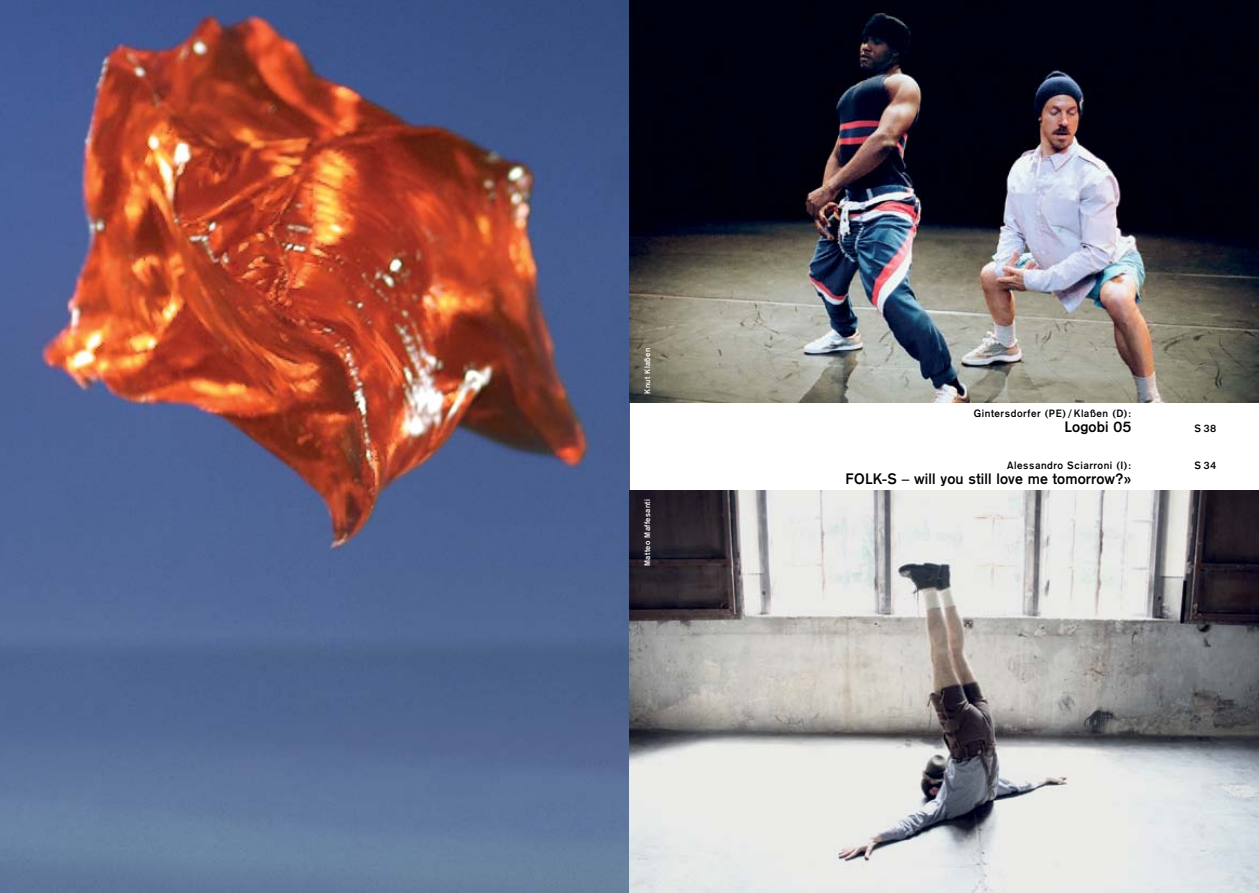
<style>
.page{position:relative;width:1259px;height:893px;background:#fff}
.page>*{position:absolute;margin:0;border:0;box-sizing:border-box;transform-origin:0 0}
.t1{font:15px "Gothic 725 BT Bold A";letter-spacing:.01em;color:#000}
.t2{font:10.5px "Gothic 725 BT Bold A";letter-spacing:.05em;color:#000}
.t3{font:7.8px "Gothic 725 BT Bold A";letter-spacing:.05em;color:#fff}
</style>
<div class="page">
<img style="left:0;top:0;width:629px;height:893px">
<img style="left:629px;top:491px;width:630px;height:402px">
<img style="left:629px;top:0;width:630px;height:402px">
<p class="t3" style="left:643px;top:394px;width:47px;rotate:-90deg">Knut Klaßen</p>
<p class="t3" style="left:643px;top:566px;width:68px;rotate:-90deg">Matteo Maffesanti</p>
<p class="t2" style="left:974px;top:407px;width:159px">Gintersdorfer (PE) / Klaßen (D):</p>
<h1 class="t1" style="left:1064px;top:418px;width:69px">Logobi 05</h1>
<p class="t2" style="left:1007px;top:460px;width:126px">Alessandro Sciarroni (I):</p>
<h1 class="t1" style="left:845px;top:471px;width:287px">FOLK-S – will you still love me tomorrow?»</h1>
<p class="t2" style="left:1194px;top:422px;width:23px">S38</p>
<p class="t2" style="left:1194px;top:460px;width:23px">S34</p>
</div>
